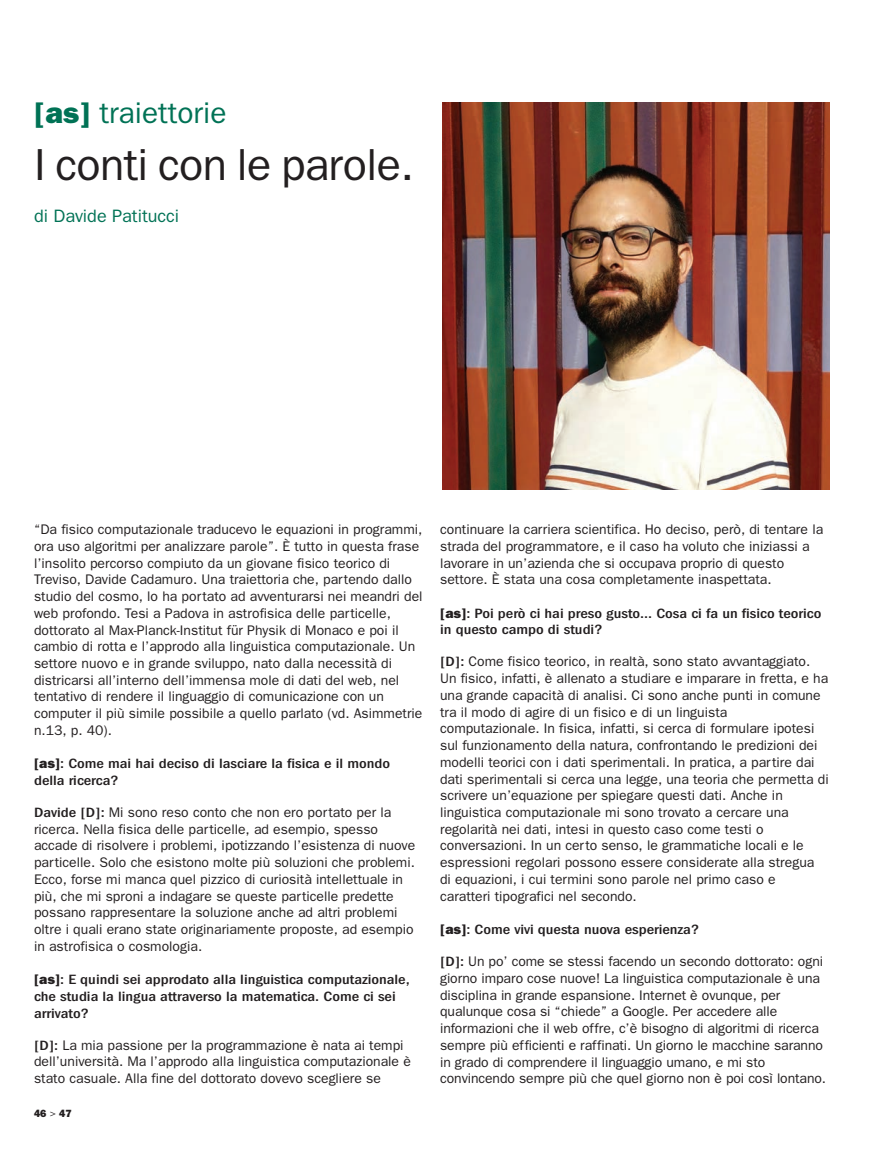
<style>
.page{position:relative;width:893px;height:1149px;background:#fff}
.page>*{position:absolute;margin:0;border:0;box-sizing:border-box;transform-origin:0 0}
.t1{font:45px "Franklin Gothic";letter-spacing:-.015em;color:#231f20}
.t2{font:30px "Franklin Gothic";color:#007255}
.t3{font:18px "Franklin Gothic";color:#007255}
.t4{font:13.95px/16.8px "Franklin Gothic";color:#231f20}
.t5{font:500 condensed 13.95px/16.5px "Franklin Gothic";color:#231f20;scale:1.2 1}
.t6{font:800 10.5px "Franklin Gothic";color:#231f20}
.s1{font-weight:800}
.s2{font-weight:800;font-stretch:normal}
.s3{font-weight:500;font-stretch:condensed}
.s4{font-weight:400}
</style>
<div class="page">
<img style="left:442px;top:103px;width:387px;height:386px">
<h2 class="t2" style="left:34px;top:96px;width:194px"><span class="s1">[as]</span> traiettorie</h2>
<h1 class="t1" style="left:34px;top:139px;width:381px">I conti con le parole.</h1>
<p class="t3" style="left:34px;top:206px;width:147px">di Davide Patitucci</p>
<p class="t4" style="left:34px;top:521px;width:390px">“Da fisico computazionale traducevo le equazioni in programmi, ora uso algoritmi per analizzare parole”. È tutto in questa frase l’insolito percorso compiuto da un giovane fisico teorico di Treviso, Davide Cadamuro. Una traiettoria che, partendo dallo studio del cosmo, lo ha portato ad avventurarsi nei meandri del web profondo. Tesi a Padova in astrofisica delle particelle, dottorato al Max-Planck-Institut für Physik di Monaco e poi il cambio di rotta e l’approdo alla linguistica computazionale. Un settore nuovo e in grande sviluppo, nato dalla necessità di districarsi all’interno dell’immensa mole di dati del web, nel tentativo di rendere il linguaggio di comunicazione con un computer il più simile possibile a quello parlato (vd. Asimmetrie n.13, p. 40).</p>
<p class="t5" style="left:34px;top:756px;width:298px"><span class="s2">[as]</span>: Come mai hai deciso di lasciare la fisica e il mondo della ricerca?</p>
<p class="t4" style="left:34px;top:804px;width:383px"><span class="s3">Davide [D]:</span> Mi sono reso conto che non ero portato per la ricerca. Nella fisica delle particelle, ad esempio, spesso accade di risolvere i problemi, ipotizzando l’esistenza di nuove particelle. Solo che esistono molte più soluzioni che problemi.<br>Ecco, forse mi manca quel pizzico di curiosità intellettuale in più, che mi sproni a indagare se queste particelle predette possano rappresentare la soluzione anche ad altri problemi oltre i quali erano state originariamente proposte, ad esempio in astrofisica o cosmologia.</p>
<p class="t5" style="left:34px;top:972px;width:315px"><span class="s2">[as]</span>: E quindi sei approdato alla linguistica computazionale, che studia la lingua attraverso la matematica. Come ci sei arrivato?</p>
<p class="t4" style="left:34px;top:1036px;width:378px"><span class="s3">[D]:</span> La mia passione per la programmazione è nata ai tempi dell’università. Ma l’approdo alla linguistica computazionale è stato casuale. Alla fine del dottorato dovevo scegliere se</p>
<p class="t6" style="left:34px;top:1108px;width:39px">46 <span class="s4">&gt;</span> 47</p>
<p class="t4" style="left:440px;top:521px;width:385px">continuare la carriera scientifica. Ho deciso, però, di tentare la strada del programmatore, e il caso ha voluto che iniziassi a lavorare in un’azienda che si occupava proprio di questo settore. È stata una cosa completamente inaspettata.</p>
<p class="t5" style="left:440px;top:605px;width:319px"><span class="s2">[as]</span>: Poi però ci hai preso gusto… Cosa ci fa un fisico teorico in questo campo di studi?</p>
<p class="t4" style="left:440px;top:653px;width:390px"><span class="s3">[D]:</span> Come fisico teorico, in realtà, sono stato avvantaggiato.<br>Un fisico, infatti, è allenato a studiare e imparare in fretta, e ha una grande capacità di analisi. Ci sono anche punti in comune tra il modo di agire di un fisico e di un linguista computazionale. In fisica, infatti, si cerca di formulare ipotesi sul funzionamento della natura, confrontando le predizioni dei modelli teorici con i dati sperimentali. In pratica, a partire dai dati sperimentali si cerca una legge, una teoria che permetta di scrivere un’equazione per spiegare questi dati. Anche in linguistica computazionale mi sono trovato a cercare una regolarità nei dati, intesi in questo caso come testi o conversazioni. In un certo senso, le grammatiche locali e le espressioni regolari possono essere considerate alla stregua di equazioni, i cui termini sono parole nel primo caso e caratteri tipografici nel secondo.</p>
<p class="t5" style="left:440px;top:921px;width:217px"><span class="s2">[as]</span>: Come vivi questa nuova esperienza?</p>
<p class="t4" style="left:440px;top:953px;width:388px"><span class="s3">[D]:</span> Un po’ come se stessi facendo un secondo dottorato: ogni giorno imparo cose nuove! La linguistica computazionale è una disciplina in grande espansione. Internet è ovunque, per qualunque cosa si “chiede” a Google. Per accedere alle informazioni che il web offre, c’è bisogno di algoritmi di ricerca sempre più efficienti e raffinati. Un giorno le macchine saranno in grado di comprendere il linguaggio umano, e mi sto convincendo sempre più che quel giorno non è poi così lontano.</p>
</div>
